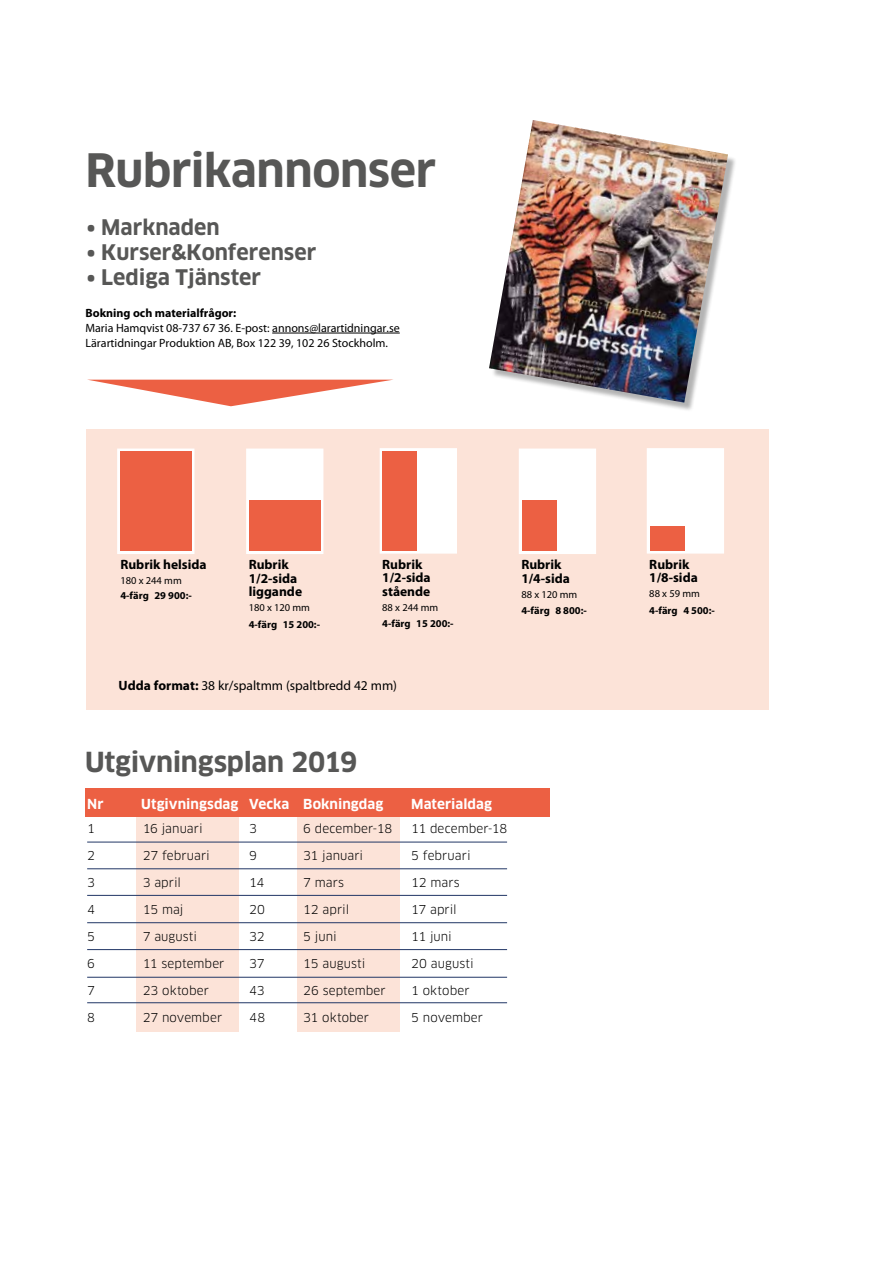
<style>
.page{position:relative;width:893px;height:1263px;background:#fff}
.page>*{position:absolute;margin:0;border:0;box-sizing:border-box;transform-origin:0 0}
.t1{font:700 45px "Clan";letter-spacing:-.01em;color:#575756}
.t2{font:700 27px "Clan";letter-spacing:-.01em;color:#575756}
.t3{font:700 21px "Clan";color:#575756}
.t4{font:700 13.5px/13.5px "Myriad Pro";color:#000}
.t5{font:700 13.5px "Clan";letter-spacing:.005em;color:#fff}
.t6{font:13.5px "Myriad Pro";color:#000}
.t7{font:12px "Clan";letter-spacing:.005em;color:#000}
.t8{font:12px/15px "Myriad Pro";color:#000}
.t9{font:700 12px "Myriad Pro";color:#000}
.t10{font:700 10.5px "Myriad Pro";color:#000}
.t11{font:10.5px "Myriad Pro";color:#000}
.s1{font-weight:700}
</style>
<div class="page">
<div style="left:86px;top:429px;width:682px;height:281px;background:#fce3d8"></div>
<hr style="left:272px;top:333px;width:128px;height:1px;background:#000">
<svg style="left:89px;top:380px;width:302px;height:26px"></svg>
<svg style="left:117px;top:448px;width:78px;height:106px"></svg>
<div style="left:120px;top:451px;width:72px;height:100px;background:#ec6043"></div>
<div style="left:379px;top:448px;width:78px;height:106px;background:#fff"></div>
<div style="left:383px;top:451px;width:34px;height:100px;background:#ec6043"></div>
<div style="left:246px;top:448px;width:78px;height:106px;background:#fff"></div>
<div style="left:249px;top:501px;width:71px;height:50px;background:#ec6043"></div>
<div style="left:519px;top:448px;width:77px;height:106px;background:#fff"></div>
<div style="left:522px;top:501px;width:34px;height:50px;background:#ec6043"></div>
<div style="left:647px;top:448px;width:77px;height:106px;background:#fff"></div>
<div style="left:650px;top:527px;width:34px;height:24px;background:#ec6043"></div>
<div style="left:298px;top:813px;width:102px;height:219px;background:#fce3d8"></div>
<div style="left:137px;top:813px;width:102px;height:219px;background:#fce3d8"></div>
<div style="left:85px;top:788px;width:465px;height:29px;background:#ec6043"></div>
<hr style="left:87px;top:842px;width:420px;height:1px;background:#213665">
<hr style="left:87px;top:868px;width:420px;height:1px;background:#213665">
<hr style="left:87px;top:895px;width:420px;height:1px;background:#213665">
<hr style="left:87px;top:922px;width:420px;height:1px;background:#213665">
<hr style="left:87px;top:949px;width:420px;height:1px;background:#213665">
<hr style="left:87px;top:977px;width:420px;height:1px;background:#213665">
<hr style="left:87px;top:1002px;width:420px;height:1px;background:#213665">
<div style="left:491px;top:122px;width:247px;height:290px;background:#000;opacity:.3"></div>
<img style="left:489px;top:120px;width:239px;height:283px">
<h1 class="t1" style="left:86px;top:142px;width:353px">Rubrikannonser</h1>
<h3 class="t3" style="left:87px;top:214px;width:134px">• Marknaden</h3>
<h3 class="t3" style="left:87px;top:239px;width:231px">• Kurser&amp;Konferenser</h3>
<h3 class="t3" style="left:87px;top:264px;width:176px">• Lediga Tjänster</h3>
<p class="t9" style="left:86px;top:306px;width:152px">Bokning och materialfrågor:</p>
<p class="t8" style="left:86px;top:320px;width:316px">Maria Hamqvist 08-737 67 36. E-post: annons@larartidningar.se<br>Lärartidningar Produktion AB, Box 122 39, 102 26 Stockholm.</p>
<p class="t4" style="left:120px;top:558px;width:88px">Rubrik helsida</p>
<p class="t11" style="left:120px;top:575px;width:63px">180 x 244 mm</p>
<p class="t10" style="left:120px;top:590px;width:73px">4-färg 29 900:-</p>
<p class="t4" style="left:249px;top:558px;width:55px">Rubrik<br>1/2-sida liggande</p>
<p class="t11" style="left:249px;top:602px;width:63px">180 x 120 mm</p>
<p class="t10" style="left:249px;top:618px;width:73px">4-färg 15 200:-</p>
<p class="t4" style="left:382px;top:558px;width:50px">Rubrik<br>1/2-sida stående</p>
<p class="t11" style="left:382px;top:602px;width:57px">88 x 244 mm</p>
<p class="t10" style="left:382px;top:618px;width:73px">4-färg 15 200:-</p>
<p class="t6" style="left:119px;top:678px;width:280px"><span class="s1">Udda format:</span> 38 kr/spaltmm (spaltbredd 42 mm)</p>
<p class="t4" style="left:521px;top:558px;width:50px">Rubrik<br>1/4-sida</p>
<p class="t11" style="left:521px;top:588px;width:57px">88 x 120 mm</p>
<p class="t10" style="left:521px;top:605px;width:67px">4-färg 8 800:-</p>
<h2 class="t2" style="left:85px;top:745px;width:274px">Utgivningsplan 2019</h2>
<p class="t5" style="left:87px;top:796px;width:18px">Nr</p>
<p class="t5" style="left:141px;top:796px;width:244px">Utgivningsdag Vecka Bokningdag</p>
<p class="t5" style="left:411px;top:796px;width:82px">Materialdag</p>
<p class="t7" style="left:87px;top:821px;width:9px">1</p>
<p class="t7" style="left:143px;top:821px;width:62px">16 januari</p>
<p class="t7" style="left:249px;top:821px;width:9px">3</p>
<p class="t7" style="left:303px;top:821px;width:91px">6 december-18</p>
<p class="t7" style="left:411px;top:821px;width:98px">11 december-18</p>
<p class="t7" style="left:87px;top:848px;width:9px">2</p>
<p class="t7" style="left:143px;top:848px;width:69px">27 februari</p>
<p class="t7" style="left:249px;top:848px;width:9px">9</p>
<p class="t7" style="left:303px;top:848px;width:62px">31 januari</p>
<p class="t7" style="left:411px;top:848px;width:61px">5 februari</p>
<p class="t7" style="left:87px;top:875px;width:9px">3</p>
<p class="t7" style="left:143px;top:875px;width:40px">3 april</p>
<p class="t7" style="left:249px;top:875px;width:17px">14</p>
<p class="t7" style="left:303px;top:875px;width:42px">7 mars</p>
<p class="t7" style="left:411px;top:875px;width:50px">12 mars</p>
<p class="t7" style="left:87px;top:902px;width:9px">4</p>
<p class="t7" style="left:143px;top:902px;width:42px">15 maj</p>
<p class="t7" style="left:249px;top:902px;width:17px">20</p>
<p class="t7" style="left:303px;top:902px;width:48px">12 april</p>
<p class="t7" style="left:411px;top:902px;width:47px">17 april</p>
<p class="t7" style="left:87px;top:929px;width:9px">5</p>
<p class="t7" style="left:143px;top:929px;width:56px">7 augusti</p>
<p class="t7" style="left:249px;top:929px;width:17px">32</p>
<p class="t7" style="left:303px;top:929px;width:35px">5 juni</p>
<p class="t7" style="left:411px;top:929px;width:42px">11 juni</p>
<p class="t7" style="left:87px;top:956px;width:9px">6</p>
<p class="t7" style="left:143px;top:956px;width:83px">11 september</p>
<p class="t7" style="left:249px;top:956px;width:17px">37</p>
<p class="t7" style="left:303px;top:956px;width:64px">15 augusti</p>
<p class="t7" style="left:411px;top:956px;width:64px">20 augusti</p>
<p class="t7" style="left:87px;top:983px;width:9px">7</p>
<p class="t7" style="left:143px;top:983px;width:68px">23 oktober</p>
<p class="t7" style="left:249px;top:983px;width:17px">43</p>
<p class="t7" style="left:303px;top:983px;width:84px">26 september</p>
<p class="t7" style="left:411px;top:983px;width:60px">1 oktober</p>
<p class="t7" style="left:87px;top:1010px;width:9px">8</p>
<p class="t7" style="left:143px;top:1010px;width:81px">27 november</p>
<p class="t7" style="left:249px;top:1010px;width:18px">48</p>
<p class="t7" style="left:303px;top:1010px;width:67px">31 oktober</p>
<p class="t7" style="left:411px;top:1010px;width:73px">5 november</p>
<p class="t4" style="left:649px;top:558px;width:50px">Rubrik<br>1/8-sida</p>
<p class="t11" style="left:649px;top:588px;width:52px">88 x 59 mm</p>
<p class="t10" style="left:649px;top:604px;width:67px">4-färg 4 500:-</p>
</div>
